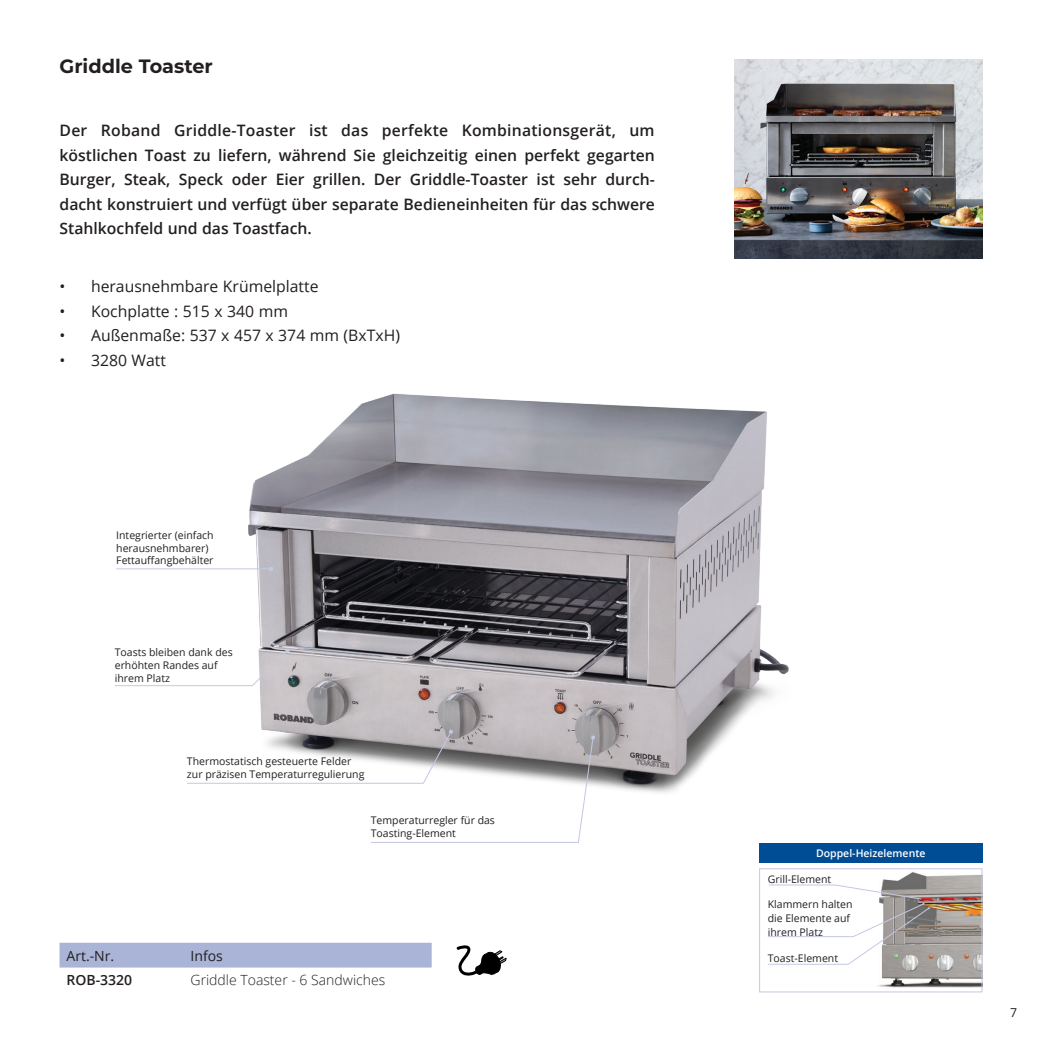
<style>
.page{position:relative;width:1042px;height:1042px;background:#fff}
.page>*{position:absolute;margin:0;border:0;box-sizing:border-box;transform-origin:0 0}
.t1{font:700 19.25px "Montserrat";color:#231f20}
.t2{font:600 15.75px/24.5px "Open Sans";color:#231f20;text-align:justify}
.t3{font:15.75px "Open Sans";color:#231f20}
.t4{font:300 14px "Open Sans";color:#231f20}
.t5{font:14px "Open Sans";color:#231f20}
.t6{font:600 14px "Open Sans";color:#231f20}
.t7{font:12.25px "Open Sans";color:#231f20}
.t8{font:10.5px/12.6px "Open Sans";color:#231f20}
.t9{font:600 10.5px "Open Sans";color:#fff}
</style>
<div class="page">
<img style="left:734px;top:60px;width:248px;height:198px">
<img style="left:228px;top:393px;width:561px;height:400px">
<img style="left:878px;top:872px;width:102px;height:116px">
<div style="left:759px;top:868px;width:223px;height:124px;border:1px solid #c3c9e2"></div>
<div style="left:759px;top:843px;width:223px;height:20px;background:#014d95"></div>
<hr style="left:116px;top:568px;width:155px;height:1px;background:#c3c9e2">
<svg style="left:114px;top:648px;width:176px;height:38px"></svg>
<svg style="left:187px;top:729px;width:408px;height:114px"></svg>
<svg style="left:767px;top:884px;width:163px;height:81px"></svg>
<div style="left:60px;top:943px;width:372px;height:24px;background:#a9b4d6"></div>
<svg style="left:456px;top:945px;width:50px;height:31px"></svg>
<p class="t1" style="left:60px;top:52px;width:155px">Griddle Toaster</p>
<p class="t2" style="left:60px;top:118px;width:597px">Der Roband Griddle-Toaster ist das perfekte Kombinationsgerät, um köstlichen Toast zu liefern, während Sie gleichzeitig einen perfekt gegarten Burger, Steak, Speck oder Eier grillen. Der Griddle-Toaster ist sehr durch&shy;dacht konstruiert und verfügt über separate Bedieneinheiten für das schwere Stahlkochfeld und das Toastfach.</p>
<p class="t3" style="left:60px;top:276px;width:260px">• herausnehmbare Krümelplatte</p>
<p class="t3" style="left:60px;top:300px;width:230px">• Kochplatte : 515 x 340 mm</p>
<p class="t3" style="left:60px;top:325px;width:342px">• Außenmaße: 537 x 457 x 374 mm (BxTxH)</p>
<p class="t3" style="left:60px;top:349px;width:108px">• 3280 Watt</p>
<p class="t8" style="left:116px;top:528px;width:99px">Integrierter (einfach herausnehmbarer)<br>Fettauffangbehälter</p>
<p class="t8" style="left:115px;top:646px;width:119px">Toasts bleiben dank des erhöhten Randes auf ihrem Platz</p>
<p class="t8" style="left:187px;top:755px;width:179px">Thermostatisch gesteuerte Felder zur präzisen Temperaturregulierung</p>
<p class="t8" style="left:371px;top:813px;width:126px">Temperaturregler für das<br>Toasting-Element</p>
<p class="t5" style="left:67px;top:946px;width:49px">Art.-Nr.</p>
<p class="t5" style="left:191px;top:946px;width:34px">Infos</p>
<p class="t6" style="left:67px;top:970px;width:67px">ROB-3320</p>
<p class="t4" style="left:191px;top:970px;width:196px">Griddle Toaster - 6 Sandwiches</p>
<p class="t9" style="left:816px;top:846px;width:111px">Doppel-Heizelemente</p>
<p class="t8" style="left:768px;top:872px;width:65px">Grill-Element</p>
<p class="t8" style="left:768px;top:897px;width:86px;line-height:13.7px">Klammern halten die Elemente auf ihrem Platz</p>
<p class="t8" style="left:768px;top:952px;width:72px">Toast-Element</p>
<p class="t7" style="left:1010px;top:1004px;width:9px">7</p>
</div>
